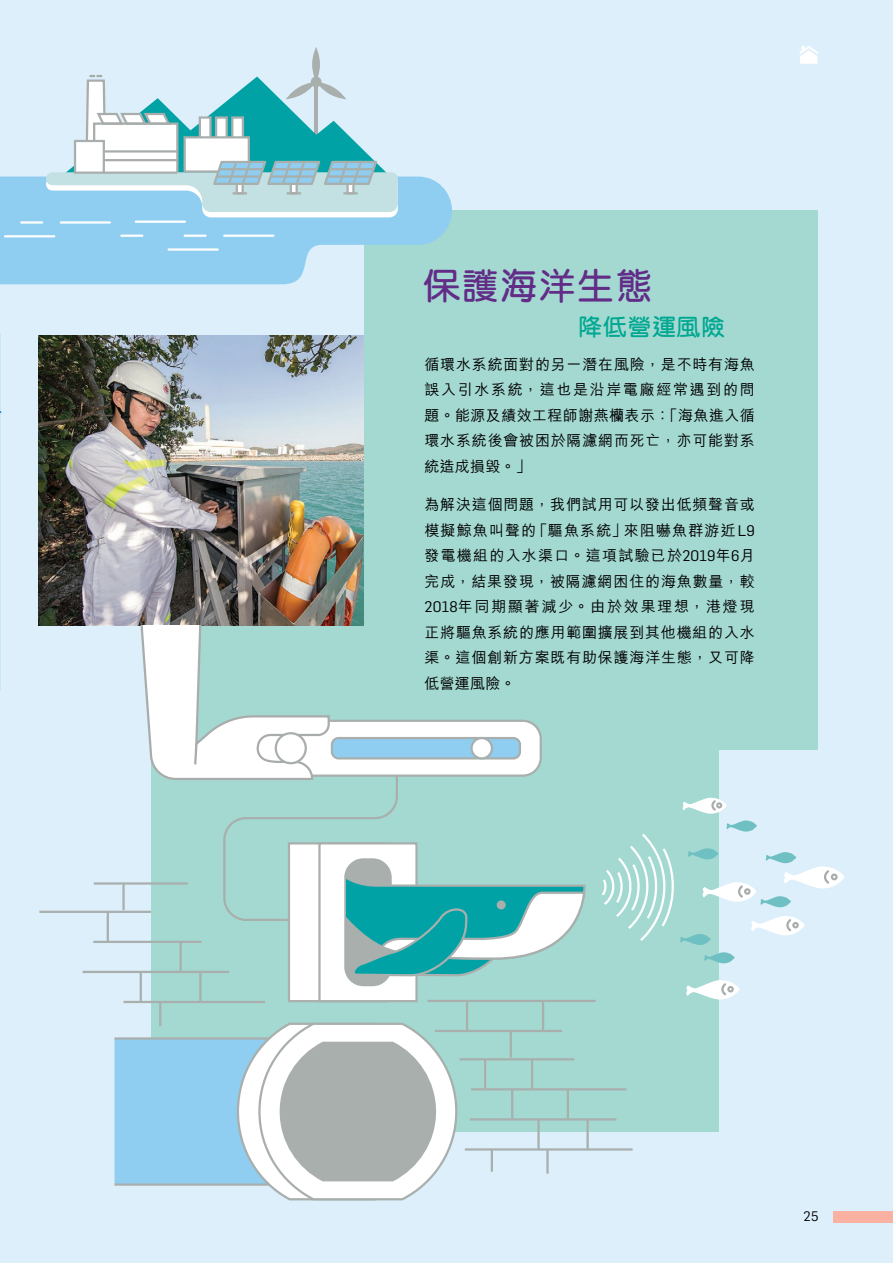
<style>
.page{position:relative;width:893px;height:1263px;background:#dceffa}
.page>*{position:absolute;margin:0;border:0;box-sizing:border-box;transform-origin:0 0}
.t1{font:600 37.5px "M Yuen HK";letter-spacing:.025em;color:#622d87}
.t2{font:600 24px "M Yuen HK";letter-spacing:.025em;color:#00a892}
.t3{font:500 15px/25.5px "M Hei HK";letter-spacing:.05em;color:#000;text-align:justify}
.t4{font:13.5px "Flama";color:#000}
.s1{font-family:"Flama";font-weight:400}
</style>
<div class="page">
<div style="left:152px;top:540px;width:567px;height:591px;background:#a4d9d2"></div>
<img style="left:38px;top:335px;width:326px;height:290px">
<div style="left:364px;top:210px;width:454px;height:540px;background:#a4d9d2"></div>
<div style="left:113px;top:1037px;width:209px;height:149px;background:#8fcef1;border:2px solid #a8afad"></div>
<svg style="left:236px;top:1022px;width:222px;height:179px"></svg>
<hr style="left:465px;top:1148px;width:168px;height:2px;background:#a8afad">
<hr style="left:470px;top:1118px;width:146px;height:2px;background:#a8afad">
<hr style="left:491px;top:1149px;width:2px;height:22px;background:#a8afad">
<hr style="left:511px;top:1089px;width:2px;height:30px;background:#a8afad">
<hr style="left:537px;top:1119px;width:3px;height:30px;background:#a8afad">
<hr style="left:586px;top:1119px;width:3px;height:30px;background:#a8afad">
<hr style="left:567px;top:1089px;width:2px;height:30px;background:#a8afad">
<hr style="left:546px;top:1149px;width:3px;height:24px;background:#a8afad">
<hr style="left:460px;top:1058px;width:114px;height:2px;background:#a8afad">
<hr style="left:471px;top:1088px;width:155px;height:2px;background:#a8afad">
<hr style="left:484px;top:1059px;width:2px;height:30px;background:#a8afad">
<hr style="left:531px;top:1059px;width:2px;height:30px;background:#a8afad">
<hr style="left:435px;top:1030px;width:127px;height:2px;background:#a8afad">
<hr style="left:427px;top:1000px;width:169px;height:2px;background:#a8afad">
<hr style="left:466px;top:1001px;width:2px;height:30px;background:#a8afad">
<hr style="left:542px;top:1001px;width:2px;height:30px;background:#a8afad">
<hr style="left:510px;top:1031px;width:2px;height:26px;background:#a8afad">
<hr style="left:124px;top:1001px;width:141px;height:2px;background:#a8afad">
<hr style="left:83px;top:971px;width:146px;height:2px;background:#a8afad">
<hr style="left:140px;top:972px;width:2px;height:30px;background:#a8afad">
<hr style="left:199px;top:972px;width:3px;height:30px;background:#a8afad">
<hr style="left:159px;top:1002px;width:2px;height:24px;background:#a8afad">
<hr style="left:39px;top:911px;width:112px;height:2px;background:#a8afad">
<hr style="left:93px;top:941px;width:108px;height:2px;background:#a8afad">
<hr style="left:107px;top:912px;width:2px;height:30px;background:#a8afad">
<hr style="left:94px;top:882px;width:94px;height:3px;background:#a8afad">
<hr style="left:122px;top:883px;width:3px;height:27px;background:#a8afad">
<svg style="left:132px;top:625px;width:713px;height:375px"></svg>
<svg style="left:0;top:177px;width:452px;height:107px;fill:#8fcef1"></svg>
<hr style="left:224px;top:235px;width:49px;height:2px;background:#fff">
<hr style="left:169px;top:248px;width:49px;height:3px;background:#fff">
<hr style="left:136px;top:221px;width:49px;height:2px;background:#fff">
<hr style="left:185px;top:235px;width:21px;height:2px;background:#fff">
<hr style="left:121px;top:235px;width:21px;height:2px;background:#fff">
<hr style="left:61px;top:221px;width:49px;height:3px;background:#fff">
<hr style="left:5px;top:235px;width:49px;height:2px;background:#fff">
<hr style="left:21px;top:221px;width:21px;height:3px;background:#fff">
<div style="left:312px;top:47px;width:8px;height:35px;background:#a8afad;border-radius:50%"></div>
<svg style="left:46px;top:75px;width:352px;height:142px"></svg>
<div style="left:833px;top:1211px;width:60px;height:12px;background:#f9b1a2"></div>
<svg style="left:800px;top:46px;width:18px;height:18px"></svg>
<h1 class="t1" style="left:423px;top:267px;width:231px">保護海洋生態</h1>
<h2 class="t2" style="left:578px;top:315px;width:148px">降低營運風險</h2>
<p class="t3" style="left:424px;top:350px;width:332px">循環水系統面對的另一潛在風險，是不時有海魚誤入引水系統，這也是沿岸電廠經常遇到的問題。能源及績效工程師謝燕欗表示：「海魚進入循環水系統後會被困於隔濾網而死亡，亦可能對系統造成損毀。」</p>
<p class="t3" style="left:424px;top:491px;width:332px">為解決這個問題，我們試用可以發出低頻聲音或模擬鯨魚叫聲的「驅魚系統」來阻嚇魚群游近<span class="s1">L9</span>發電機組的入水渠口。這項試驗已於<span class="s1">2019</span>年<span class="s1">6</span>月完成，結果發現，被隔濾網困住的海魚數量，較<span class="s1">2018</span>年同期顯著減少。由於效果理想，港燈現正將驅魚系統的應用範圍擴展到其他機組的入水渠。這個創新方案既有助保護海洋生態，又可降低營運風險。</p>
<p class="t4" style="left:803px;top:1207px;width:17px">25</p>
</div>
